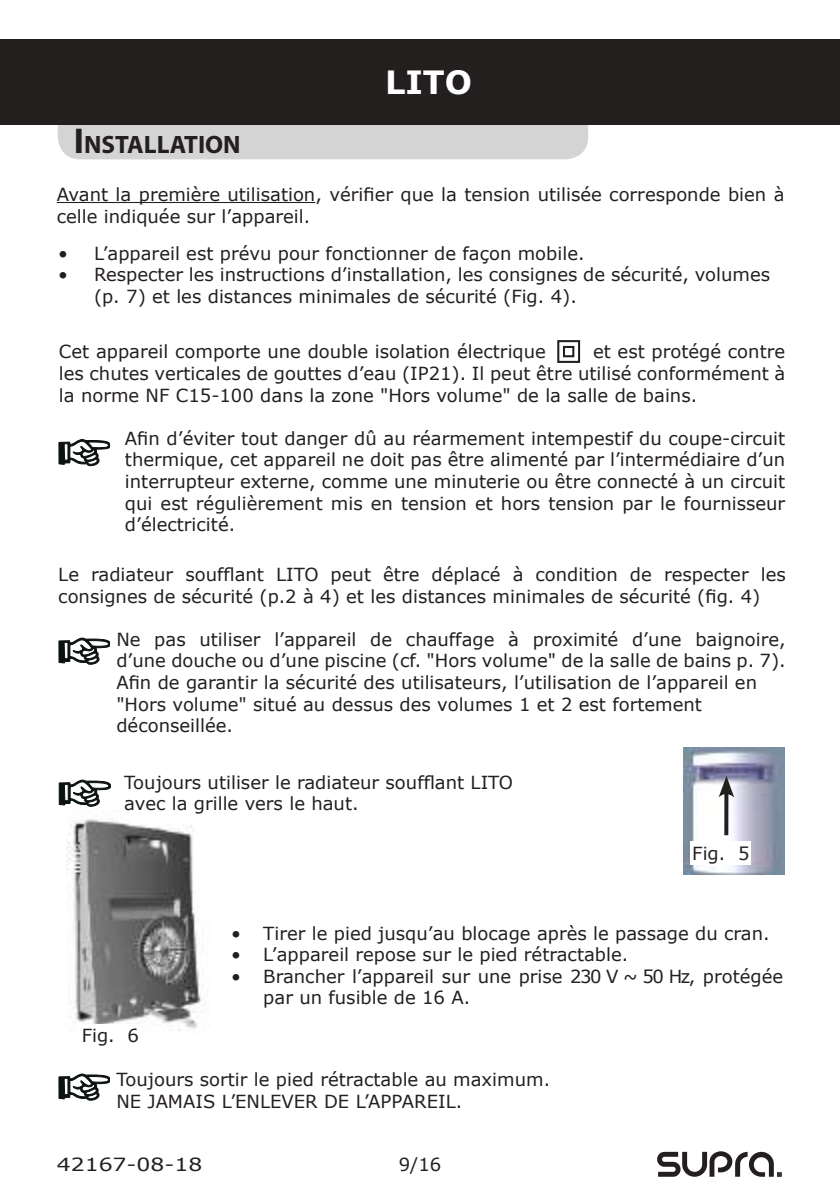
<style>
.page{position:relative;width:840px;height:1191px;background:#fff}
.page>*{position:absolute;margin:0;border:0;box-sizing:border-box;transform-origin:0 0}
.t1{font:700 32px "Verdana";color:#fff}
.t2{font:700 25.2px "Myriad Pro";color:#241f1f}
.t3{font:18.2px "Verdana";color:#241f1f;scale:1.21 1}
.t4{font:18px/21.6px "Verdana";color:#241f1f}
.s1{font-size:36px}
</style>
<div class="page">
<div style="left:58px;top:85px;width:529px;height:74px;background:#d5d4d5;border-radius:23px"></div>
<svg style="left:58px;top:1073px;width:52px;height:28px"></svg>
<svg style="left:557px;top:340px;width:23px;height:23px"></svg>
<img style="left:66px;top:819px;width:138px;height:212px">
<svg style="left:58px;top:637px;width:52px;height:28px"></svg>
<svg style="left:58px;top:439px;width:52px;height:28px"></svg>
<hr style="left:57px;top:202px;width:258px;height:1px;background:#241f1f">
<svg style="left:58px;top:779px;width:52px;height:28px"></svg>
<img style="left:683px;top:747px;width:101px;height:127px">
<svg style="left:724px;top:797px;width:4px;height:38px"></svg>
<svg style="left:718px;top:776px;width:15px;height:21px"></svg>
<div style="left:80px;top:1024px;width:61px;height:23px;background:#fff"></div>
<div style="left:690px;top:841px;width:60px;height:23px;background:#fff"></div>
<div style="left:0;top:40px;width:839px;height:85px;background:#241f1f"></div>
<svg style="left:657px;top:1151px;width:124px;height:25px"></svg>
<h2 class="t2" style="left:74px;top:128px;width:168px"><span class="s1">I</span> NSTALLATION</h2>
<h1 class="t1" style="left:385px;top:61px;width:88px">LITO</h1>
<p class="t4" style="left:57px;top:184px;width:729px">Avant la première utilisation, vérifier que la tension utilisée corresponde bien à celle indiquée sur l’appareil.</p>
<p class="t4" style="left:58px;top:243px;width:528px">• L’appareil est prévu pour fonctionner de façon mobile.</p>
<p class="t4" style="left:94px;top:264px;width:677px;text-indent:-36px">• Respecter les instructions d’installation, les consignes de sécurité, volumes (p. 7) et les distances minimales de sécurité (Fig. 4).</p>
<p class="t4" style="left:59px;top:341px;width:727px;text-align:justify;text-indent:534px">et est protégé contre les chutes verticales de gouttes d’eau (IP21). Il peut être utilisé conformément à la norme NF C15-100 dans la zone "Hors volume" de la salle de bains.</p>
<p class="t4" style="left:125px;top:428px;width:661px;text-align:justify">Afin d’éviter tout danger dû au réarmement intempestif du coupe-circuit thermique, cet appareil ne doit pas être alimenté par l’intermédiaire d’un interrupteur externe, comme une minuterie ou être connecté à un circuit qui est régulièrement mis en tension et hors tension par le fournisseur d’électricité.</p>
<p class="t4" style="left:58px;top:564px;width:728px">Le radiateur soufflant LITO peut être déplacé à condition de respecter les consignes de sécurité (p.2 à 4) et les distances minimales de sécurité (fig. 4)</p>
<p class="t4" style="left:116px;top:628px;width:670px">Ne pas utiliser l’appareil de chauffage à proximité d’une baignoire, d’une douche ou d’une piscine (cf. "Hors volume" de la salle de bains p. 7).<br>Afin de garantir la sécurité des utilisateurs, l’utilisation de l’appareil en "Hors volume" situé au dessus des volumes 1 et 2 est fortement déconseillée.</p>
<p class="t4" style="left:59px;top:341px;width:488px">Cet appareil comporte une double isolation électrique</p>
<p class="t4" style="left:124px;top:771px;width:390px">Toujours utiliser le radiateur soufflant LITO avec la grille vers le haut.</p>
<p class="t4" style="left:692px;top:842px;width:59px">Fig. 5</p>
<p class="t4" style="left:82px;top:1025px;width:59px">Fig. 6</p>
<p class="t4" style="left:231px;top:922px;width:539px">• Tirer le pied jusqu’au blocage après le passage du cran.</p>
<p class="t4" style="left:231px;top:944px;width:398px">• L’appareil repose sur le pied rétractable.</p>
<p class="t4" style="left:263px;top:965px;width:521px;text-indent:-32px">• Brancher l’appareil sur une prise 230 V ~ 50 Hz, protégée par un fusible de 16 A.</p>
<p class="t4" style="left:116px;top:1069px;width:435px">Toujours sortir le pied rétractable au maximum.<br>NE JAMAIS L’ENLEVER DE L’APPAREIL.</p>
<p class="t3" style="left:57px;top:1152px;width:122px">42167-08-18</p>
<p class="t4" style="left:398px;top:1153px;width:44px">9/16</p>
</div>
